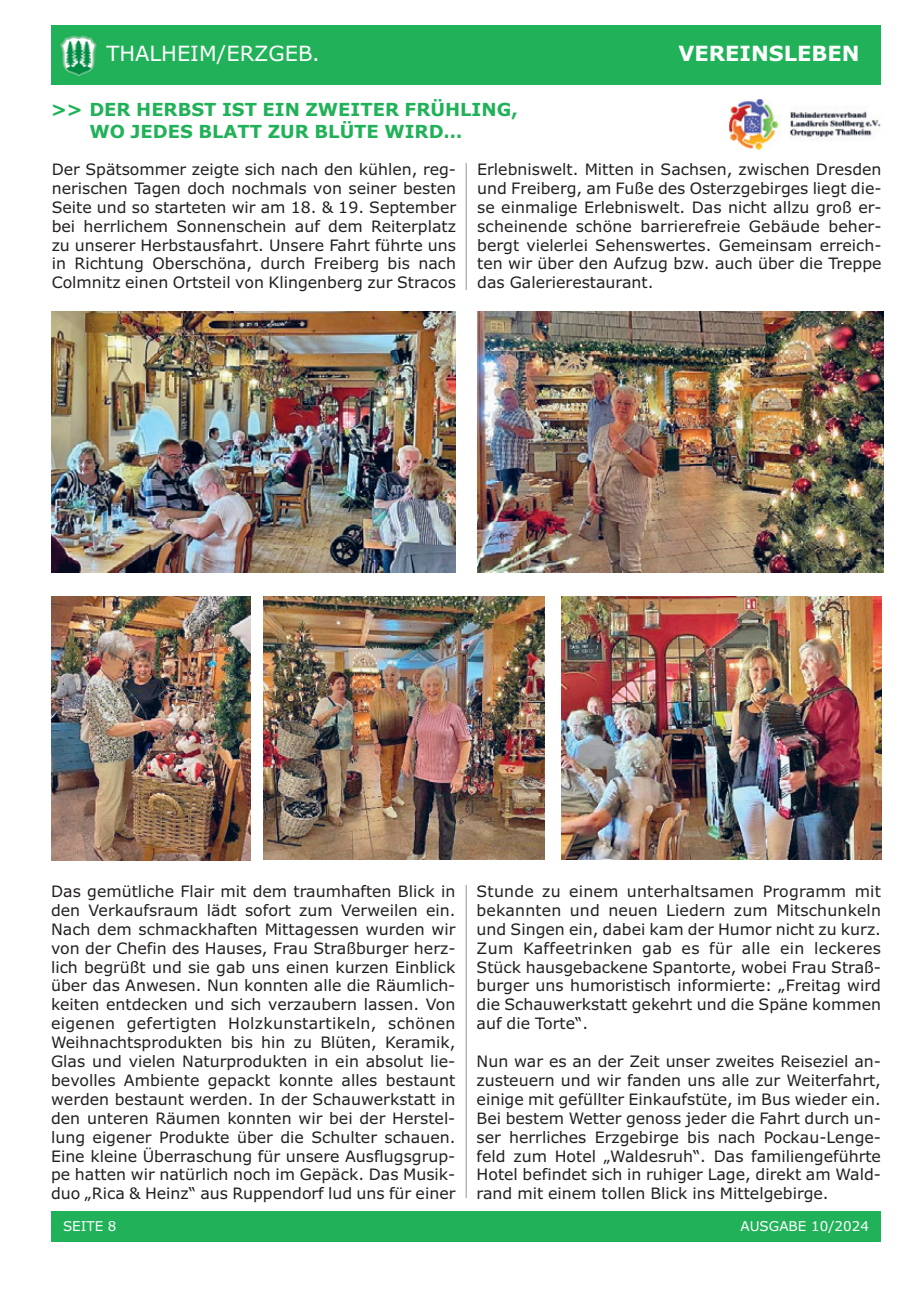
<style>
.page{position:relative;width:915px;height:1293px;background:#fff}
.page>*{position:absolute;margin:0;border:0;box-sizing:border-box;transform-origin:0 0}
.t1{font:21px "Verdana";color:#fff}
.t2{font:700 21px "Verdana";color:#fff}
.t3{font:700 18px/21.6px "Verdana";color:#21b259}
.t4{font:15.75px/18.9px "Verdana";color:#231f20;text-align:justify}
.t5{font:13.5px "Verdana";color:#fff}
</style>
<div class="page">
<div style="left:51px;top:26px;width:829px;height:59px;background:#21b259"></div>
<div style="left:51px;top:1211px;width:829px;height:31px;background:#21b259"></div>
<img style="left:60px;top:35px;width:37px;height:42px">
<img style="left:52px;top:311px;width:403px;height:261px">
<img style="left:477px;top:311px;width:406px;height:261px">
<img style="left:52px;top:597px;width:198px;height:264px">
<img style="left:263px;top:597px;width:281px;height:263px">
<img style="left:561px;top:597px;width:320px;height:263px">
<img style="left:729px;top:99px;width:152px;height:50px">
<hr style="left:465px;top:163px;width:1px;height:127px;background:#939598">
<hr style="left:465px;top:885px;width:1px;height:313px;background:#939598">
<h1 class="t1" style="left:106px;top:45px;width:215px">THALHEIM/ERZGEB.</h1>
<h1 class="t2" style="left:678px;top:45px;width:183px">VEREINSLEBEN</h1>
<p class="t3" style="left:89px;top:100px;width:430px;text-indent:-38px">&gt;&gt; DER HERBST IST EIN ZWEITER FRÜHLING,<br>WO JEDES BLATT ZUR BLÜTE WIRD…</p>
<p class="t4" style="left:52px;top:161px;width:406px">Der Spätsommer zeigte sich nach den kühlen, reg&shy;nerischen Tagen doch nochmals von seiner besten Seite und so starteten wir am 18. &amp; 19. September bei herrlichem Sonnenschein auf dem Reiterplatz zu unserer Herbstausfahrt. Unsere Fahrt führte uns in Richtung Oberschöna, durch Freiberg bis nach Colmnitz einen Ortsteil von Klingenberg zur Stracos</p>
<p class="t4" style="left:477px;top:161px;width:406px">Erlebniswelt. Mitten in Sachsen, zwischen Dresden und Freiberg, am Fuße des Osterzgebirges liegt die&shy;se einmalige Erlebniswelt. Das nicht allzu groß er&shy;scheinende schöne barrierefreie Gebäude beher&shy;bergt vielerlei Sehenswertes. Gemeinsam erreich&shy;ten wir über den Aufzug bzw. auch über die Treppe das Galerierestaurant.</p>
<p class="t4" style="left:51px;top:883px;width:406px">Das gemütliche Flair mit dem traumhaften Blick in den Verkaufsraum lädt sofort zum Verweilen ein.<br>Nach dem schmackhaften Mittagessen wurden wir von der Chefin des Hauses, Frau Straßburger herz&shy;lich begrüßt und sie gab uns einen kurzen Einblick über das Anwesen. Nun konnten alle die Räumlich&shy;keiten entdecken und sich verzaubern lassen. Von eigenen gefertigten Holzkunstartikeln, schönen Weihnachtsprodukten bis hin zu Blüten, Keramik, Glas und vielen Naturprodukten in ein absolut lie&shy;bevolles Ambiente gepackt konnte alles bestaunt werden bestaunt werden. In der Schauwerkstatt in den unteren Räumen konnten wir bei der Herstel&shy;lung eigener Produkte über die Schulter schauen.<br>Eine kleine Überraschung für unsere Ausflugsgrup&shy;pe hatten wir natürlich noch im Gepäck. Das Musik&shy;duo „Rica &amp; Heinz“ aus Ruppendorf lud uns für einer</p>
<p class="t4" style="left:476px;top:883px;width:406px">Stunde zu einem unterhaltsamen Programm mit bekannten und neuen Liedern zum Mitschunkeln und Singen ein, dabei kam der Humor nicht zu kurz.<br>Zum Kaffeetrinken gab es für alle ein leckeres Stück hausgebackene Spantorte, wobei Frau Straß&shy;burger uns humoristisch informierte: „Freitag wird die Schauwerkstatt gekehrt und die Späne kommen auf die Torte“.</p>
<p class="t4" style="left:476px;top:1053px;width:406px">Nun war es an der Zeit unser zweites Reiseziel an&shy;zusteuern und wir fanden uns alle zur Weiterfahrt, einige mit gefüllter Einkaufstüte, im Bus wieder ein.<br>Bei bestem Wetter genoss jeder die Fahrt durch un&shy;ser herrliches Erzgebirge bis nach Pockau-Lenge&shy;feld zum Hotel „Waldesruh“. Das familiengeführte Hotel befindet sich in ruhiger Lage, direkt am Wald&shy;rand mit einem tollen Blick ins Mittelgebirge.</p>
<p class="t5" style="left:63px;top:1220px;width:55px">SEITE 8</p>
<p class="t5" style="left:740px;top:1220px;width:130px">AUSGABE 10/2024</p>
</div>
